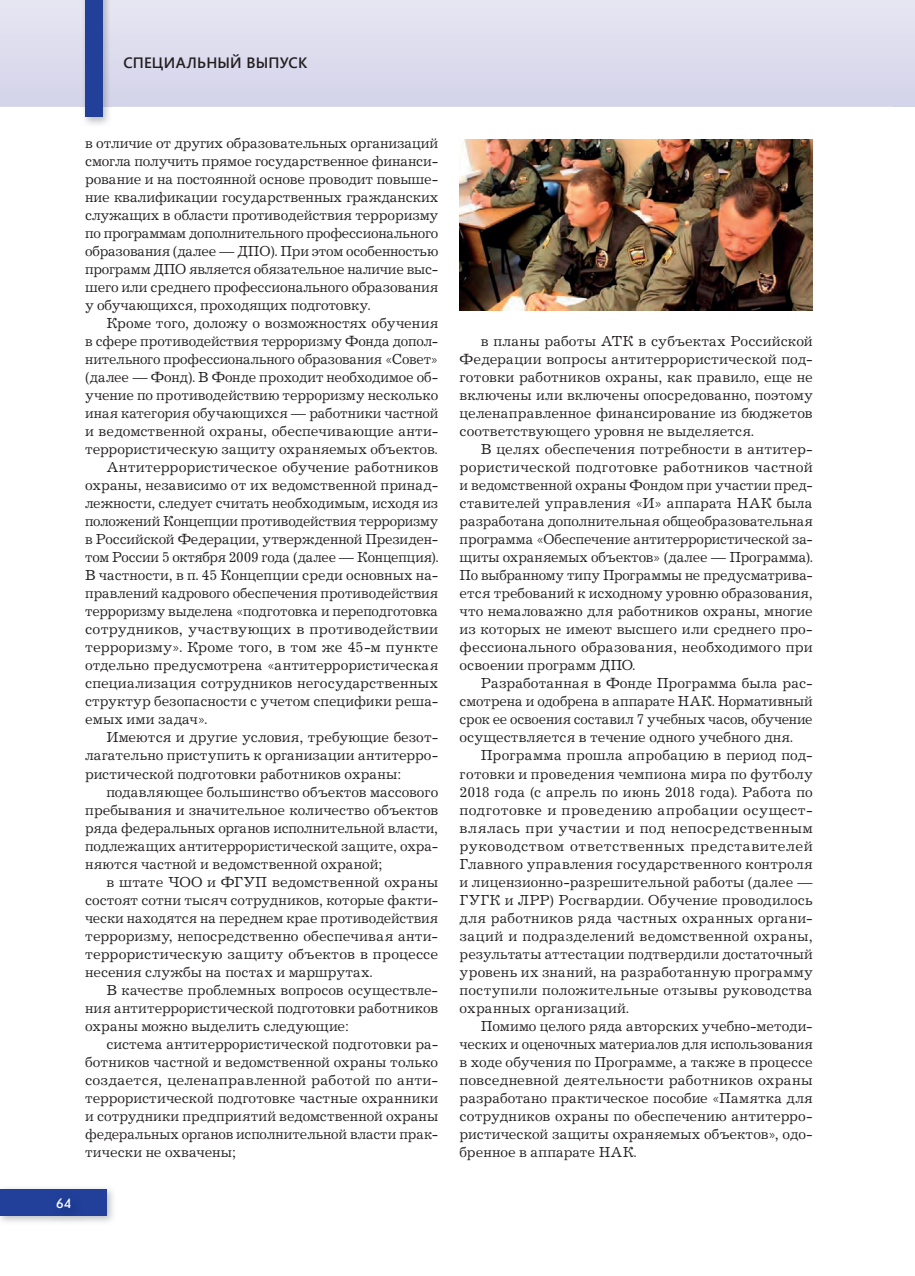
<style>
.page{position:relative;width:915px;height:1276px;background:#fff}
.page>*{position:absolute;margin:0;border:0;box-sizing:border-box;transform-origin:0 0}
.t1{font:15px/18px "Journal C";color:#231f20;text-align:justify}
.t2{font:600 15px "Segoe UI";letter-spacing:.01em;color:#231f20}
.t3{font:14.25px "Journal Sans C";color:#fff}
</style>
<div class="page">
<img style="left:459px;top:139px;width:353px;height:171px">
<img style="left:0;top:1188px;width:113px;height:34px">
<div style="left:0;top:1189px;width:106px;height:26px;background:#223f99"></div>
<div style="left:893px;top:0;width:21px;height:107px;background:#dde"></div>
<svg style="left:0;top:0;width:893px;height:107px;background:#dcdcee"></svg>
<img style="left:81px;top:0;width:31px;height:125px">
<div style="left:85px;top:0;width:17px;height:117px;background:#223f99"></div>
<img style="left:52px;top:1215px;width:31px;height:5px">
<p class="t2" style="left:123px;top:52px;width:185px">СПЕЦИАЛЬНЫЙ ВЫПУСК</p>
<p class="t1" style="left:85px;top:136px;width:354px">в отличие от других образовательных организаций смогла получить прямое государственное финанси&shy;рование и на постоянной основе проводит повыше&shy;ние квалификации государственных гражданских служащих в области противодействия терроризму по программам дополнительного профессионального образования (далее — ДПО). При этом особенностью программ ДПО является обязательное наличие выс&shy;шего или среднего профессионального образования у обучающихся, проходящих подготовку.</p>
<p class="t1" style="left:106px;top:316px;width:333px">Кроме того, доложу о возможностях обучения</p>
<p class="t1" style="left:85px;top:334px;width:354px">в сфере противодействия терроризму Фонда допол-</p>
<p class="t1" style="left:85px;top:352px;width:354px">нительного профессионального образования «Совет»</p>
<p class="t1" style="left:85px;top:370px;width:354px">(далее — Фонд). В Фонде проходит необходимое об-</p>
<p class="t1" style="left:85px;top:388px;width:354px">учение по противодействию терроризму несколько</p>
<p class="t1" style="left:85px;top:406px;width:354px">иная категория обучающихся — работники частной</p>
<p class="t1" style="left:85px;top:424px;width:354px">и ведомственной охраны, обеспечивающие анти-</p>
<p class="t1" style="left:85px;top:442px;width:354px">террористическую защиту охраняемых объектов.</p>
<p class="t1" style="left:106px;top:460px;width:333px">Антитеррористическое обучение работников</p>
<p class="t1" style="left:85px;top:478px;width:354px">охраны, независимо от их ведомственной принад-</p>
<p class="t1" style="left:85px;top:496px;width:354px">лежности, следует считать необходимым, исходя из</p>
<p class="t1" style="left:85px;top:514px;width:354px">положений Концепции противодействия терроризму</p>
<p class="t1" style="left:85px;top:532px;width:354px">в Российской Федерации, утвержденной Президен-</p>
<p class="t1" style="left:85px;top:550px;width:354px">том России 5 октября 2009 года (далее — Концепция).</p>
<p class="t1" style="left:85px;top:568px;width:354px">В частности, в п. 45 Концепции среди основных на-</p>
<p class="t1" style="left:85px;top:586px;width:354px">правлений кадрового обеспечения противодействия</p>
<p class="t1" style="left:85px;top:604px;width:354px">терроризму выделена «подготовка и переподготовка</p>
<p class="t1" style="left:85px;top:622px;width:354px">сотрудников, участвующих в противодействии</p>
<p class="t1" style="left:85px;top:640px;width:354px">терроризму». Кроме того, в том же 45-м пункте</p>
<p class="t1" style="left:85px;top:658px;width:354px">отдельно предусмотрена «антитеррористическая</p>
<p class="t1" style="left:85px;top:676px;width:354px">специализация сотрудников негосударственных</p>
<p class="t1" style="left:85px;top:694px;width:354px">структур безопасности с учетом специфики реша-</p>
<p class="t1" style="left:85px;top:712px;width:124px">емых ими задач».</p>
<p class="t1" style="left:106px;top:730px;width:333px">Имеются и другие условия, требующие безот-</p>
<p class="t1" style="left:85px;top:748px;width:354px">лагательно приступить к организации антитерро-</p>
<p class="t1" style="left:85px;top:766px;width:318px">ристической подготовки работников охраны:</p>
<p class="t1" style="left:106px;top:784px;width:333px">подавляющее большинство объектов массового</p>
<p class="t1" style="left:85px;top:802px;width:354px">пребывания и значительное количество объектов</p>
<p class="t1" style="left:85px;top:820px;width:354px">ряда федеральных органов исполнительной власти,</p>
<p class="t1" style="left:85px;top:838px;width:354px">подлежащих антитеррористической защите, охра-</p>
<p class="t1" style="left:85px;top:856px;width:299px">няются частной и ведомственной охраной;</p>
<p class="t1" style="left:106px;top:874px;width:333px">в штате ЧОО и ФГУП ведомственной охраны</p>
<p class="t1" style="left:85px;top:892px;width:354px">состоят сотни тысяч сотрудников, которые факти-</p>
<p class="t1" style="left:85px;top:910px;width:354px">чески находятся на переднем крае противодействия</p>
<p class="t1" style="left:85px;top:928px;width:354px">терроризму, непосредственно обеспечивая анти-</p>
<p class="t1" style="left:85px;top:946px;width:354px">террористическую защиту объектов в процессе</p>
<p class="t1" style="left:85px;top:964px;width:289px">несения службы на постах и маршрутах.</p>
<p class="t1" style="left:106px;top:982px;width:333px">В качестве проблемных вопросов осуществле-</p>
<p class="t1" style="left:85px;top:1000px;width:354px">ния антитеррористической подготовки работников</p>
<p class="t1" style="left:85px;top:1018px;width:265px">охраны можно выделить следующие:</p>
<p class="t1" style="left:106px;top:1036px;width:333px">система антитеррористической подготовки ра-</p>
<p class="t1" style="left:85px;top:1054px;width:354px">ботников частной и ведомственной охраны только</p>
<p class="t1" style="left:85px;top:1072px;width:354px">создается, целенаправленной работой по анти-</p>
<p class="t1" style="left:85px;top:1090px;width:354px">террористической подготовке частные охранники</p>
<p class="t1" style="left:85px;top:1108px;width:354px">и сотрудники предприятий ведомственной охраны</p>
<p class="t1" style="left:85px;top:1126px;width:354px">федеральных органов исполнительной власти прак-</p>
<p class="t1" style="left:85px;top:1144px;width:152px">тически не охвачены;</p>
<p class="t3" style="left:56px;top:1195px;width:17px">64</p>
<p class="t1" style="left:459px;top:334px;width:354px;text-indent:21px">в планы работы АТК в субъектах Российской Федерации вопросы антитеррористической под&shy;готовки работников охраны, как правило, еще не включены или включены опосредованно, поэтому целенаправленное финансирование из бюджетов соответствующего уровня не выделяется.</p>
<p class="t1" style="left:459px;top:442px;width:354px;text-indent:21px">В целях обеспечения потребности в антитер&shy;рористической подготовке работников частной и ведомственной охраны Фондом при участии пред&shy;ставителей управления «И» аппарата НАК была разработана дополнительная общеобразовательная программа «Обеспечение антитеррористической за&shy;щиты охраняемых объектов» (далее — Программа).<br>По выбранному типу Программы не предусматрива&shy;ется требований к исходному уровню образования, что немаловажно для работников охраны, многие из которых не имеют высшего или среднего про&shy;фессионального образования, необходимого при освоении программ ДПО.</p>
<p class="t1" style="left:459px;top:676px;width:354px;text-indent:21px">Разработанная в Фонде Программа была рас&shy;смотрена и одобрена в аппарате НАК. Нормативный срок ее освоения составил 7 учебных часов, обучение осуществляется в течение одного учебного дня.</p>
<p class="t1" style="left:459px;top:748px;width:354px;text-indent:21px">Программа прошла апробацию в период под&shy;готовки и проведения чемпиона мира по футболу 2018 года (с апрель по июнь 2018 года). Работа по подготовке и проведению апробации осущест&shy;влялась при участии и под непосредственным руководством ответственных представителей Главного управления государственного контроля и лицензионно-разрешительной работы (далее — ГУГК и ЛРР) Росгвардии. Обучение проводилось для работников ряда частных охранных органи&shy;заций и подразделений ведомственной охраны, результаты аттестации подтвердили достаточный уровень их знаний, на разработанную программу поступили положительные отзывы руководства охранных организаций.</p>
<p class="t1" style="left:459px;top:1018px;width:354px;text-indent:21px">Помимо целого ряда авторских учебно-методи&shy;ческих и оценочных материалов для использования в ходе обучения по Программе, а также в процессе повседневной деятельности работников охраны разработано практическое пособие «Памятка для сотрудников охраны по обеспечению антитерро&shy;ристической защиты охраняемых объектов», одо&shy;бренное в аппарате НАК.</p>
</div>
